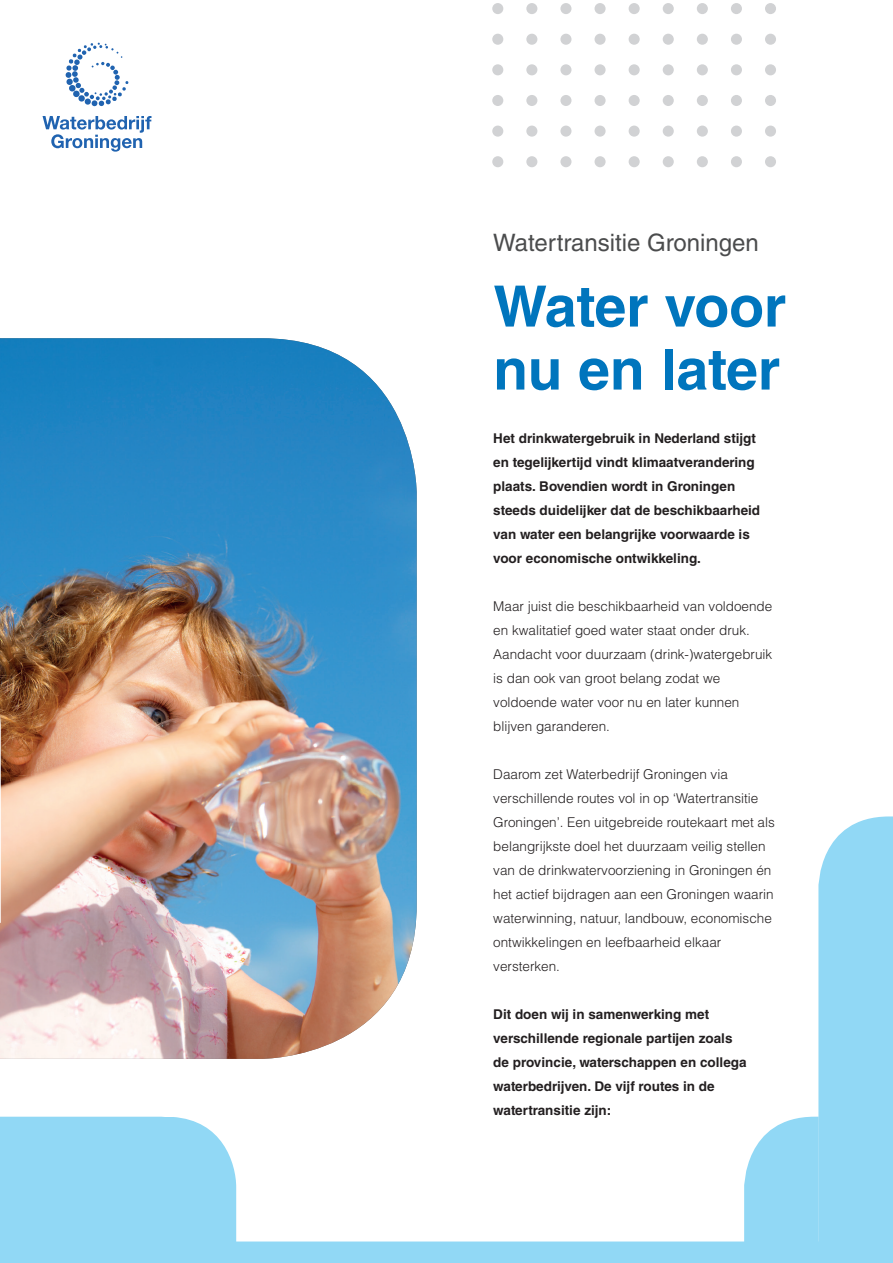
<style>
.page{position:relative;width:893px;height:1263px;background:#fff}
.page>*{position:absolute;margin:0;border:0;box-sizing:border-box;transform-origin:0 0}
.t1{font:700 57px "Helvetica LT Std";color:#0075bd}
.t2{font:24px "Helvetica LT Std";color:#4b4c4d}
.t3{font:300 13.5px/24px "Helvetica LT Std";color:#231f20}
.t4{font:700 13.5px/24px "Helvetica LT Std";color:#231f20}
</style>
<div class="page">
<div style="left:492px;top:3px;width:11px;height:11px;background:#d1d2d4;border-radius:50%"></div>
<div style="left:526px;top:3px;width:11px;height:11px;background:#d1d2d4;border-radius:50%"></div>
<div style="left:560px;top:3px;width:11px;height:11px;background:#d1d2d4;border-radius:50%"></div>
<div style="left:594px;top:3px;width:12px;height:11px;background:#d1d2d4;border-radius:50%"></div>
<div style="left:629px;top:3px;width:11px;height:11px;background:#d1d2d4;border-radius:50%"></div>
<div style="left:663px;top:3px;width:11px;height:11px;background:#d1d2d4;border-radius:50%"></div>
<div style="left:697px;top:3px;width:11px;height:11px;background:#d1d2d4;border-radius:50%"></div>
<div style="left:731px;top:3px;width:11px;height:11px;background:#d1d2d4;border-radius:50%"></div>
<div style="left:765px;top:3px;width:11px;height:11px;background:#d1d2d4;border-radius:50%"></div>
<div style="left:492px;top:34px;width:11px;height:11px;background:#d1d2d4;border-radius:50%"></div>
<div style="left:526px;top:34px;width:11px;height:11px;background:#d1d2d4;border-radius:50%"></div>
<div style="left:560px;top:34px;width:11px;height:11px;background:#d1d2d4;border-radius:50%"></div>
<div style="left:594px;top:34px;width:12px;height:11px;background:#d1d2d4;border-radius:50%"></div>
<div style="left:629px;top:34px;width:11px;height:11px;background:#d1d2d4;border-radius:50%"></div>
<div style="left:663px;top:34px;width:11px;height:11px;background:#d1d2d4;border-radius:50%"></div>
<div style="left:697px;top:34px;width:11px;height:11px;background:#d1d2d4;border-radius:50%"></div>
<div style="left:731px;top:34px;width:11px;height:11px;background:#d1d2d4;border-radius:50%"></div>
<div style="left:765px;top:34px;width:11px;height:11px;background:#d1d2d4;border-radius:50%"></div>
<div style="left:492px;top:64px;width:11px;height:11px;background:#d1d2d4;border-radius:50%"></div>
<div style="left:526px;top:64px;width:11px;height:11px;background:#d1d2d4;border-radius:50%"></div>
<div style="left:560px;top:64px;width:11px;height:11px;background:#d1d2d4;border-radius:50%"></div>
<div style="left:594px;top:64px;width:12px;height:11px;background:#d1d2d4;border-radius:50%"></div>
<div style="left:629px;top:64px;width:11px;height:11px;background:#d1d2d4;border-radius:50%"></div>
<div style="left:663px;top:64px;width:11px;height:11px;background:#d1d2d4;border-radius:50%"></div>
<div style="left:697px;top:64px;width:11px;height:11px;background:#d1d2d4;border-radius:50%"></div>
<div style="left:731px;top:64px;width:11px;height:11px;background:#d1d2d4;border-radius:50%"></div>
<div style="left:765px;top:64px;width:11px;height:11px;background:#d1d2d4;border-radius:50%"></div>
<div style="left:492px;top:95px;width:11px;height:11px;background:#d1d2d4;border-radius:50%"></div>
<div style="left:526px;top:95px;width:11px;height:11px;background:#d1d2d4;border-radius:50%"></div>
<div style="left:560px;top:95px;width:11px;height:11px;background:#d1d2d4;border-radius:50%"></div>
<div style="left:594px;top:95px;width:12px;height:11px;background:#d1d2d4;border-radius:50%"></div>
<div style="left:629px;top:95px;width:11px;height:11px;background:#d1d2d4;border-radius:50%"></div>
<div style="left:663px;top:95px;width:11px;height:11px;background:#d1d2d4;border-radius:50%"></div>
<div style="left:697px;top:95px;width:11px;height:11px;background:#d1d2d4;border-radius:50%"></div>
<div style="left:731px;top:95px;width:11px;height:11px;background:#d1d2d4;border-radius:50%"></div>
<div style="left:765px;top:95px;width:11px;height:11px;background:#d1d2d4;border-radius:50%"></div>
<div style="left:492px;top:126px;width:11px;height:11px;background:#d1d2d4;border-radius:50%"></div>
<div style="left:526px;top:126px;width:11px;height:11px;background:#d1d2d4;border-radius:50%"></div>
<div style="left:560px;top:126px;width:11px;height:11px;background:#d1d2d4;border-radius:50%"></div>
<div style="left:594px;top:126px;width:12px;height:11px;background:#d1d2d4;border-radius:50%"></div>
<div style="left:629px;top:126px;width:11px;height:11px;background:#d1d2d4;border-radius:50%"></div>
<div style="left:663px;top:126px;width:11px;height:11px;background:#d1d2d4;border-radius:50%"></div>
<div style="left:697px;top:126px;width:11px;height:11px;background:#d1d2d4;border-radius:50%"></div>
<div style="left:731px;top:126px;width:11px;height:11px;background:#d1d2d4;border-radius:50%"></div>
<div style="left:765px;top:126px;width:11px;height:11px;background:#d1d2d4;border-radius:50%"></div>
<div style="left:492px;top:156px;width:11px;height:11px;background:#d1d2d4;border-radius:50%"></div>
<div style="left:526px;top:156px;width:11px;height:11px;background:#d1d2d4;border-radius:50%"></div>
<div style="left:560px;top:156px;width:11px;height:11px;background:#d1d2d4;border-radius:50%"></div>
<div style="left:594px;top:156px;width:12px;height:11px;background:#d1d2d4;border-radius:50%"></div>
<div style="left:629px;top:156px;width:11px;height:11px;background:#d1d2d4;border-radius:50%"></div>
<div style="left:663px;top:156px;width:11px;height:11px;background:#d1d2d4;border-radius:50%"></div>
<div style="left:697px;top:156px;width:11px;height:11px;background:#d1d2d4;border-radius:50%"></div>
<div style="left:731px;top:156px;width:11px;height:11px;background:#d1d2d4;border-radius:50%"></div>
<div style="left:765px;top:156px;width:11px;height:11px;background:#d1d2d4;border-radius:50%"></div>
<img style="left:0;top:338px;width:417px;height:721px">
<svg style="left:0;top:1116px;width:744px;height:147px"></svg>
<svg style="left:43px;top:43px;width:108px;height:109px"></svg>
<svg style="left:744px;top:816px;width:149px;height:447px"></svg>
<img style="left:0;top:611px;width:69px;height:322px">
<p class="t2" style="left:493px;top:229px;width:267px">Watertransitie Groningen</p>
<p class="t1" style="left:493px;top:272px;width:294px">Water voor</p>
<p class="t1" style="left:493px;top:335px;width:288px">nu en later</p>
<p class="t4" style="left:493px;top:426px;width:268px">Het drinkwatergebruik in Nederland stijgt en tegelijkertijd vindt klimaatverandering plaats. Bovendien wordt in Groningen steeds duidelijker dat de beschikbaarheid van water een belangrijke voorwaarde is voor economische ontwikkeling.</p>
<p class="t3" style="left:493px;top:594px;width:281px">Maar juist die beschikbaarheid van voldoende en kwalitatief goed water staat onder druk.<br>Aandacht voor duurzaam (drink-)watergebruik is dan ook van groot belang zodat we voldoende water voor nu en later kunnen blijven garanderen.</p>
<p class="t3" style="left:493px;top:762px;width:283px">Daarom zet Waterbedrijf Groningen via verschillende routes vol in op ‘Watertransitie Groningen’. Een uitgebreide routekaart met als belangrijkste doel het duurzaam veilig stellen van de drinkwatervoorziening in Groningen én het actief bijdragen aan een Groningen waarin waterwinning, natuur, landbouw, economische ontwikkelingen en leefbaarheid elkaar versterken.</p>
<p class="t4" style="left:493px;top:1002px;width:255px">Dit doen wij in samenwerking met verschillende regionale partijen zoals de provincie, waterschappen en collega waterbedrijven. De vijf routes in de watertransitie zijn:</p>
</div>
